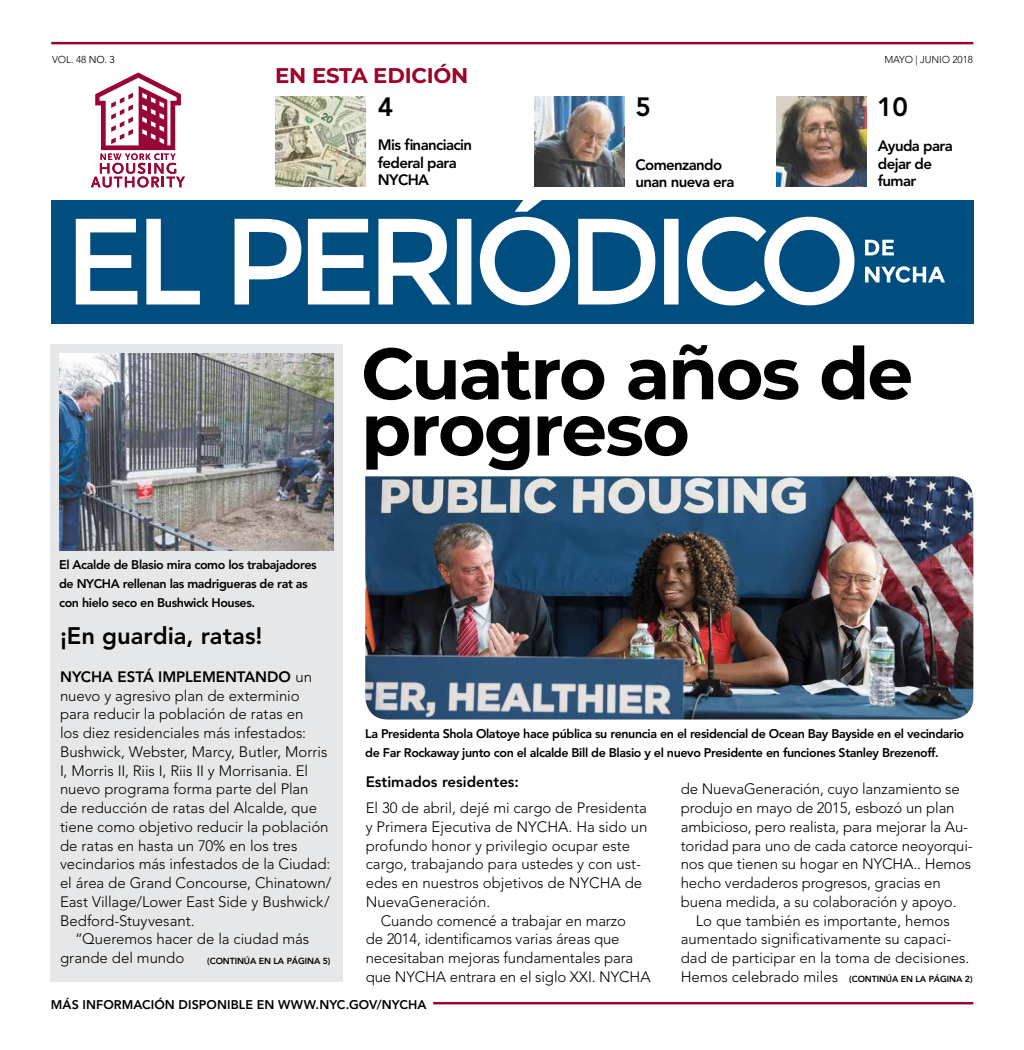
<style>
.page{position:relative;width:1024px;height:1050px;background:#fff}
.page>*{position:absolute;margin:0;border:0;box-sizing:border-box;transform-origin:0 0}
.t1{font:700 72.5px/56.2px "Montserrat";letter-spacing:-.03em;color:#000}
.t2{font:800 26.25px "Avenir LT Std";color:#000}
.t3{font:800 23.75px "Avenir LT Std";color:#000}
.t4{font:700 21.25px "Montserrat";letter-spacing:-.01em;color:#9e032a}
.t5{font:300 15px/18.8px "Avenir LT Std";letter-spacing:-.005em;color:#000}
.t6{font:800 15px/17.5px "Avenir LT Std";letter-spacing:-.04em;color:#000}
.t7{font:800 15px "Avenir LT Std";color:#000}
.t8{font:800 12.5px/18.8px "Avenir LT Std";letter-spacing:-.03em;color:#000}
.t9{font:800 12.5px "Avenir LT Std";letter-spacing:.005em;color:#000}
.t10{font:300 10px "Avenir LT Std";letter-spacing:-.01em;color:#000}
.t11{font:800 8.75px "Avenir LT Std";letter-spacing:-.01em;color:#000}
.s1{font-weight:400}
.s2{font-weight:800}
</style>
<div class="page">
<hr style="left:51px;top:42px;width:922px;height:2px;background:#980539">
<hr style="left:433px;top:1001px;width:540px;height:3px;background:#980539">
<svg style="left:91px;top:73px;width:94px;height:114px"></svg>
<div style="left:51px;top:200px;width:922px;height:124px;background:#004e80"></div>
<svg style="left:76px;top:200px;width:778px;height:105px"></svg>
<svg style="left:865px;top:266px;width:80px;height:16px"></svg>
<svg style="left:865px;top:240px;width:29px;height:15px"></svg>
<img style="left:776px;top:97px;width:90px;height:90px">
<img style="left:534px;top:97px;width:90px;height:90px">
<div style="left:51px;top:344px;width:292px;height:637px;background:#e6e7e8"></div>
<img style="left:59px;top:353px;width:275px;height:197px">
<img style="left:365px;top:476px;width:608px;height:243px">
<img style="left:276px;top:96px;width:90px;height:91px">
<p class="t10" style="left:52px;top:54px;width:64px">VOL. 48 <span class="s1">NO. 3</span></p>
<p class="t10" style="left:884px;top:54px;width:90px">MAYO | JUNIO 2018</p>
<h3 class="t4" style="left:275px;top:61px;width:195px">EN ESTA EDICIÓN</h3>
<h2 class="t2" style="left:378px;top:91px;width:17px">4</h2>
<p class="t6" style="left:378px;top:136px;width:96px">Mis financiacin federal para<br>NYCHA</p>
<h2 class="t2" style="left:635px;top:91px;width:17px">5</h2>
<p class="t6" style="left:635px;top:156px;width:101px">Comenzando unan nueva era</p>
<h2 class="t2" style="left:877px;top:91px;width:32px">10</h2>
<p class="t6" style="left:878px;top:137px;width:76px">Ayuda para dejar de fumar</p>
<h1 class="t1" style="left:361px;top:342px;width:553px">Cuatro años de progreso</h1>
<p class="t8" style="left:59px;top:555px;width:259px">El Acalde de Blasio mira como los trabajadores de NYCHA rellenan las madrigueras de rat as con hielo seco en Bushwick Houses.</p>
<h3 class="t3" style="left:60px;top:621px;width:204px">¡En guardia, ratas!</h3>
<p class="t5" style="left:60px;top:667px;width:273px"><span class="s2">NYCHA ESTÁ IMPLEMENTANDO</span> un nuevo y agresivo plan de exterminio para reducir la población de ratas en<br>los diez residenciales más infestados:<br>Bushwick, Webster, Marcy, Butler, Morris I, Morris II, Riis I, Riis II y Morrisania. El nuevo programa forma parte del Plan<br>de reducción de ratas del Alcalde, que tiene como objetivo reducir la población de ratas en hasta un 70% en los tres vecindarios más infestados de la Ciudad: el área de Grand Concourse, Chinatown/ East Village/Lower East Side y Bushwick/ Bedford-Stuyvesant.</p>
<p class="t5" style="left:60px;top:929px;width:251px;text-indent:15px">“Queremos hacer de la ciudad más grande del mundo</p>
<p class="t11" style="left:207px;top:955px;width:125px">(CONTINÚA EN LA PÁGINA 5)</p>
<p class="t8" style="left:365px;top:724px;width:600px">La Presidenta Shola Olatoye hace pública su renuncia en el residencial de Ocean Bay Bayside en el vecindario de Far Rockaway junto con el alcalde Bill de Blasio y el nuevo Presidente en funciones Stanley Brezenoff.</p>
<p class="t7" style="left:366px;top:772px;width:155px">Estimados residentes:</p>
<p class="t5" style="left:366px;top:798px;width:283px">El 30 de abril, dejé mi cargo de Presidenta y Primera Ejecutiva de NYCHA. Ha sido un profundo honor y privilegio ocupar este cargo, trabajando para ustedes y con ust&shy;edes en nuestros objetivos de NYCHA de NuevaGeneración.</p>
<p class="t5" style="left:366px;top:911px;width:286px;text-indent:15px">Cuando comencé a trabajar en marzo<br>de 2014, identificamos varias áreas que necesitaban mejoras fundamentales para que NYCHA entrara en el siglo XXI. NYCHA</p>
<p class="t5" style="left:681px;top:779px;width:280px">de NuevaGeneración, cuyo lanzamiento se</p>
<p class="t5" style="left:681px;top:798px;width:275px">produjo en mayo de 2015, esbozó un plan</p>
<p class="t5" style="left:681px;top:817px;width:289px">ambicioso, pero realista, para mejorar la Au-</p>
<p class="t5" style="left:681px;top:836px;width:293px">toridad para uno de cada catorce neoyorqui-</p>
<p class="t5" style="left:681px;top:854px;width:292px">nos que tienen su hogar en NYCHA.. Hemos</p>
<p class="t5" style="left:681px;top:873px;width:261px">hecho verdaderos progresos, gracias en</p>
<p class="t5" style="left:681px;top:892px;width:277px">buena medida, a su colaboración y apoyo.</p>
<p class="t5" style="left:696px;top:911px;width:256px">Lo que también es importante, hemos</p>
<p class="t5" style="left:681px;top:929px;width:272px">aumentado significativamente su capaci-</p>
<p class="t5" style="left:681px;top:948px;width:290px">dad de participar en la toma de decisiones.</p>
<p class="t5" style="left:681px;top:967px;width:159px">Hemos celebrado miles</p>
<p class="t11" style="left:849px;top:974px;width:125px">(CONTINÚA EN LA PÁGINA 2)</p>
<p class="t9" style="left:51px;top:996px;width:377px">MÁS INFORMACIÓN DISPONIBLE EN WWW.NYC.GOV/NYCHA</p>
</div>
